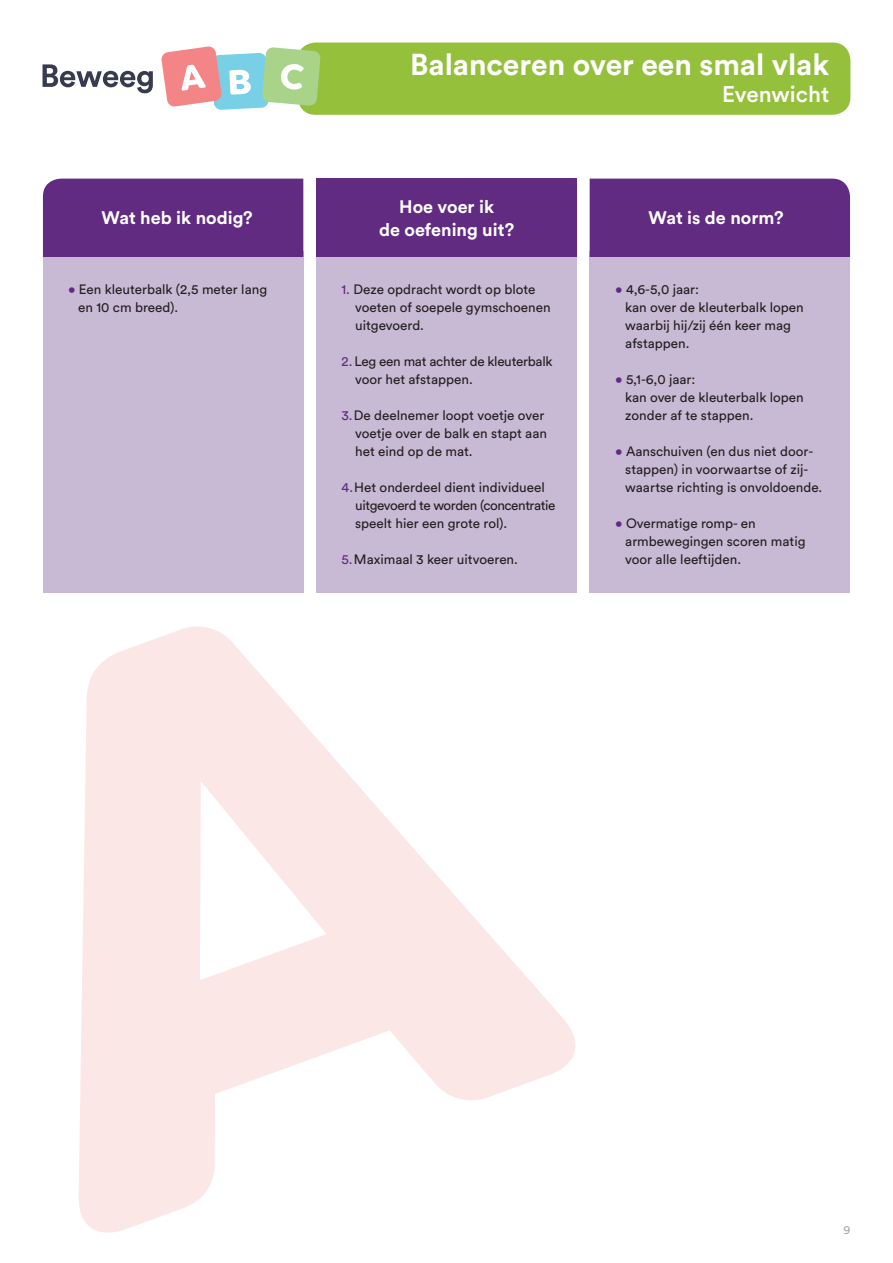
<style>
.page{position:relative;width:893px;height:1263px;background:#fff}
.page>*{position:absolute;margin:0;border:0;box-sizing:border-box;transform-origin:0 0}
.t1{font:700 30px "Circular Std";color:#fff}
.t2{font:500 22.5px "Circular Std";color:#fff}
.t3{font:700 18px/22.5px "Circular Std";color:#fff;text-align:center}
.t4{font:13.5px/18px "Circular Std";color:#231f20}
.t5{font:13.5px/18px "Circular Std";letter-spacing:-.02em;color:#231f20}
.t6{font:12px "Circular Std";color:#a8a9ad}
.s1{color:#612b81}
</style>
<div class="page">
<svg style="left:79px;top:626px;width:496px;height:607px"></svg>
<div style="left:298px;top:43px;width:552px;height:72px;background:#95c03c;border-radius:18px"></div>
<svg style="left:43px;top:64px;width:110px;height:29px"></svg>
<img style="left:303px;top:110px;width:28px;height:5px">
<svg style="left:161px;top:46px;width:160px;height:64px"></svg>
<div style="left:43px;top:251px;width:260px;height:342px;background:#c8bad4"></div>
<div style="left:43px;top:179px;width:260px;height:78px;background:#612b81"></div>
<div style="left:316px;top:251px;width:260px;height:342px;background:#c8bad4"></div>
<div style="left:316px;top:179px;width:260px;height:78px;background:#612b81"></div>
<div style="left:590px;top:251px;width:260px;height:342px;background:#c8bad4"></div>
<div style="left:590px;top:179px;width:260px;height:78px;background:#612b81"></div>
<h1 class="t1" style="left:410px;top:45px;width:420px">Balanceren over een smal vlak</h1>
<h2 class="t2" style="left:722px;top:79px;width:109px">Evenwicht</h2>
<h3 class="t3" style="left:102px;top:206px;width:153px">Wat heb ik nodig?</h3>
<h3 class="t3" style="left:379px;top:195px;width:137px">Hoe voer ik<br>de oefening uit?</h3>
<h3 class="t3" style="left:648px;top:206px;width:137px">Wat is de norm?</h3>
<p class="t4" style="left:78px;top:280px;width:190px;text-indent:-10px"><span class="s1">•</span> Een kleuterbalk (2,5 meter lang en 10 cm breed).</p>
<p class="t4" style="left:355px;top:280px;width:197px;text-indent:-14px"><span class="s1">1.</span> Deze opdracht wordt op blote voeten of soepele gymschoenen uitgevoerd.</p>
<p class="t5" style="left:355px;top:352px;width:199px;text-indent:-14px"><span class="s1">2.</span> Leg een mat achter de kleuterbalk voor het afstappen.</p>
<p class="t4" style="left:355px;top:406px;width:193px;text-indent:-14px"><span class="s1">3.</span> De deelnemer loopt voetje over voetje over de balk en stapt aan het eind op de mat.</p>
<p class="t4" style="left:355px;top:478px;width:202px;text-indent:-14px"><span class="s1">4.</span> Het onderdeel dient individueel uitgevoerd te worden (concentratie speelt hier een grote rol).</p>
<p class="t4" style="left:342px;top:550px;width:178px"><span class="s1">5.</span> Maximaal 3 keer uitvoeren.</p>
<p class="t4" style="left:625px;top:280px;width:180px;text-indent:-10px"><span class="s1">•</span> 4,6-5,0 jaar:<br>kan over de kleuterbalk lopen waarbij hij/zij één keer mag afstappen.</p>
<p class="t4" style="left:625px;top:370px;width:180px;text-indent:-10px"><span class="s1">•</span> 5,1-6,0 jaar:<br>kan over de kleuterbalk lopen zonder af te stappen.</p>
<p class="t4" style="left:625px;top:442px;width:199px;text-indent:-10px"><span class="s1">•</span> Aanschuiven (en dus niet door&shy;stappen) in voorwaartse of zij&shy;waartse richting is onvoldoende.</p>
<p class="t4" style="left:625px;top:514px;width:182px;text-indent:-10px"><span class="s1">•</span> Overmatige romp- en armbewegingen scoren matig voor alle leeftijden.</p>
<p class="t6" style="left:843px;top:1222px;width:8px">9</p>
</div>
